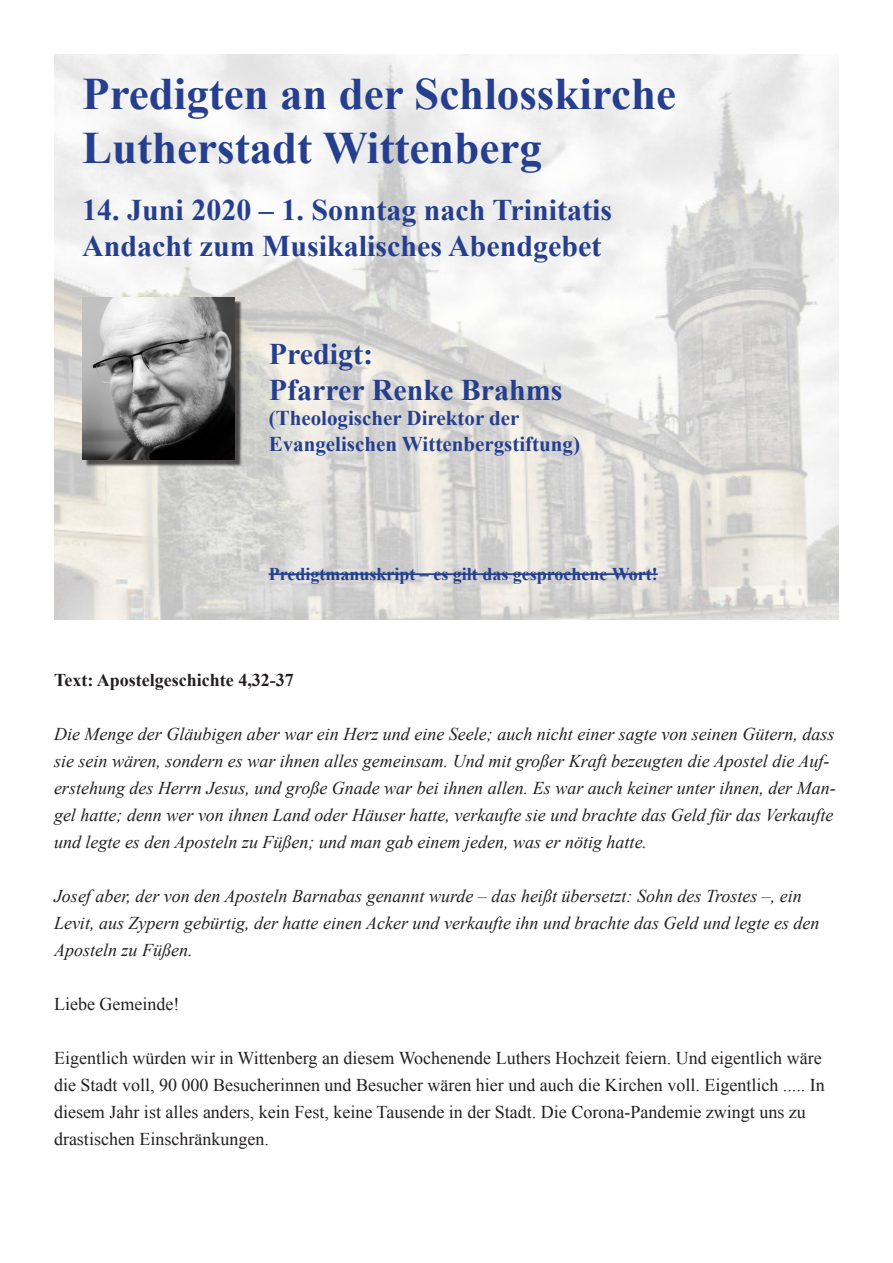
<style>
.page{position:relative;width:893px;height:1263px;background:#fff}
.page>*{position:absolute;margin:0;border:0;box-sizing:border-box;transform-origin:0 0}
.t1{font:700 45px "Times New Roman";color:#253f8e}
.t2{font:700 30px "Times New Roman";color:#253f8e}
.t3{font:700 21px "Times New Roman";color:#253f8e}
.t4{font:italic 18px/27px "Times New Roman";color:#231f20}
.t5{font:18px/27px "Times New Roman";color:#231f20}
.t6{font:700 18px "Times New Roman";color:#253f8e}
.t7{font:700 18px "Times New Roman";color:#231f20}
</style>
<div class="page">
<img style="left:54px;top:55px;width:785px;height:564px">
<hr style="left:269px;top:573px;width:389px;height:2px;background:#253f8e">
<div style="left:85px;top:301px;width:157px;height:166px;background:#231f20;opacity:.75"></div>
<img style="left:82px;top:298px;width:153px;height:162px">
<p class="t1" style="left:82px;top:62px;width:595px">Predigten an der Schlosskirche</p>
<p class="t1" style="left:82px;top:116px;width:461px">Lutherstadt Wittenberg</p>
<p class="t2" style="left:82px;top:189px;width:531px">14. Juni 2020 – 1. Sonntag nach Trinitatis</p>
<p class="t2" style="left:82px;top:225px;width:521px">Andacht zum Musikalisches Abendgebet</p>
<p class="t2" style="left:269px;top:333px;width:106px">Predigt:</p>
<p class="t2" style="left:269px;top:369px;width:295px">Pfarrer Renke Brahms</p>
<p class="t3" style="left:269px;top:404px;width:252px">(Theologischer Direktor der</p>
<p class="t3" style="left:269px;top:429px;width:313px">Evangelischen Wittenbergstiftung)</p>
<p class="t6" style="left:269px;top:562px;width:391px">Predigtmanuskript – es gilt das gesprochene Wort!</p>
<p class="t7" style="left:54px;top:667px;width:241px">Text: Apostelgeschichte 4,32-37</p>
<p class="t4" style="left:54px;top:720px;width:783px">Die Menge der Gläubigen aber war ein Herz und eine Seele; auch nicht einer sagte von seinen Gütern, dass sie sein wären, sondern es war ihnen alles gemeinsam. Und mit großer Kraft bezeugten die Apostel die Auf&shy;erstehung des Herrn Jesus, und große Gnade war bei ihnen allen. Es war auch keiner unter ihnen, der Man&shy;gel hatte; denn wer von ihnen Land oder Häuser hatte, verkaufte sie und brachte das Geld für das Verkaufte und legte es den Aposteln zu Füßen; und man gab einem jeden, was er nötig hatte.</p>
<p class="t4" style="left:54px;top:882px;width:767px">Josef aber, der von den Aposteln Barnabas genannt wurde – das heißt übersetzt: Sohn des Trostes –, ein<br>Levit, aus Zypern gebürtig, der hatte einen Acker und verkaufte ihn und brachte das Geld und legte es den<br>Aposteln zu Füßen.</p>
<p class="t5" style="left:54px;top:990px;width:127px">Liebe Gemeinde!</p>
<p class="t5" style="left:54px;top:1044px;width:772px">Eigentlich würden wir in Wittenberg an diesem Wochenende Luthers Hochzeit feiern. Und eigentlich wäre die Stadt voll, 90 000 Besucherinnen und Besucher wären hier und auch die Kirchen voll. Eigentlich ..... In diesem Jahr ist alles anders, kein Fest, keine Tausende in der Stadt. Die Corona-Pandemie zwingt uns zu drastischen Einschränkungen.</p>
</div>
